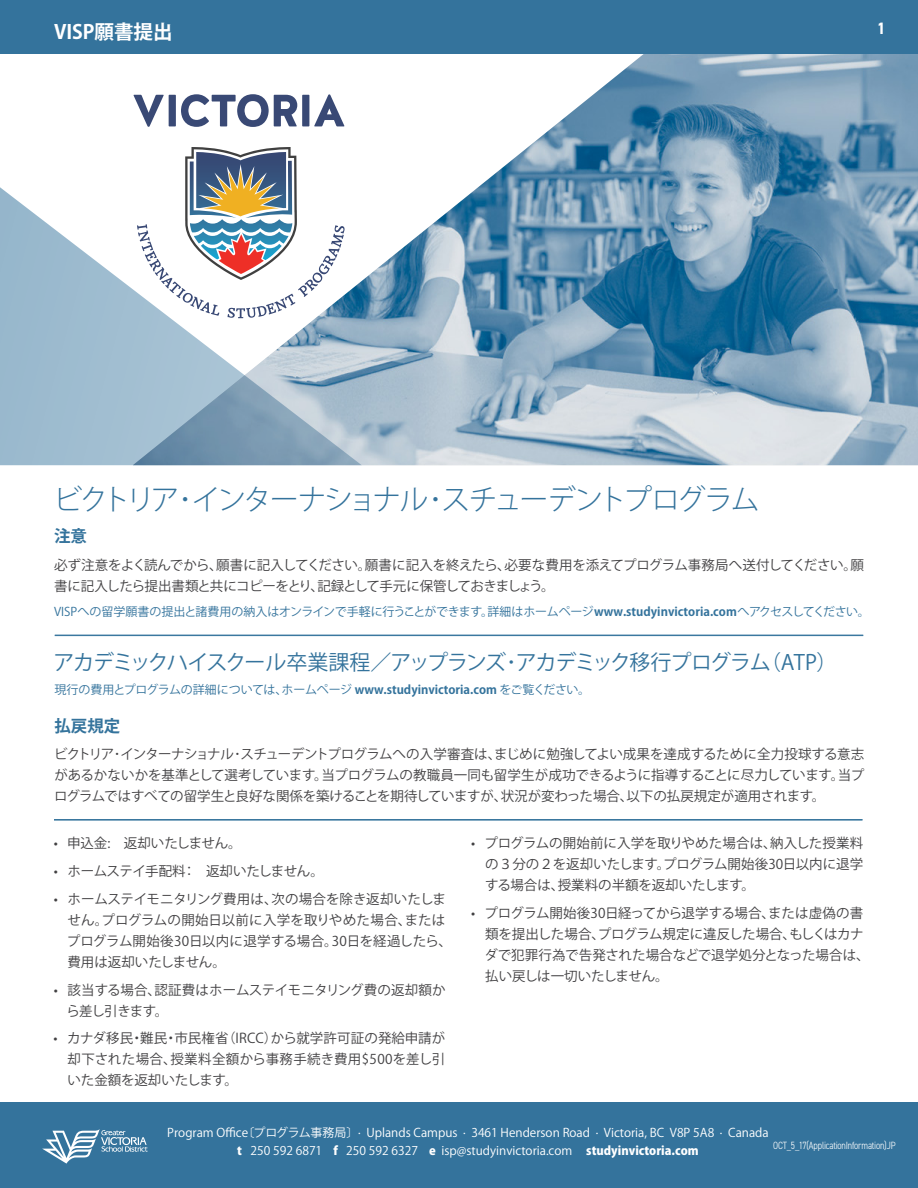
<style>
.page{position:relative;width:918px;height:1188px;background:#fff}
.page>*{position:absolute;margin:0;border:0;box-sizing:border-box;transform-origin:0 0}
.t1{font:300 28.5px "Koz Go Pro";letter-spacing:-.09em;color:#34739c}
.t2{font:21px "Koz Go Pro";letter-spacing:-.07em;color:#34739c}
.t3{font:700 19.5px "Koz Go Pro";color:#fff}
.t4{font:700 16.5px "Koz Go Pro";color:#34739c}
.t5{font:700 16.5px "DIN2014";color:#fff}
.t6{font:13.5px/21px "Koz Go Pro";letter-spacing:-.01em;color:#414042;text-align:justify}
.t7{font:13.5px/21px "Koz Go Pro";letter-spacing:-.03em;color:#414042}
.t8{font:12px/18px "Koz Go Pro";color:#fff;text-align:center}
.t9{font:12px "Koz Go Pro";letter-spacing:-.02em;color:#34739c}
.t10{font:300 condensed 10.5px "DIN2014";letter-spacing:-.02em;color:#fff}
.s1{font-weight:700}
.s2{font-weight:800}
</style>
<div class="page">
<div style="left:0;top:1103px;width:918px;height:85px;background:#34739c"></div>
<img style="left:133px;top:54px;width:785px;height:411px">
<svg style="left:0;top:177px;width:362px;height:288px;fill:#a0bdd0"></svg>
<hr style="left:55px;top:635px;width:808px;height:1px;background:#34739c">
<hr style="left:54px;top:819px;width:808px;height:1px;background:#34739c">
<hr style="left:54px;top:820px;width:808px;height:1px;background:#34739c">
<svg style="left:134px;top:95px;width:30px;height:32px"></svg>
<div style="left:169px;top:95px;width:7px;height:31px;background:#394975"></div>
<svg style="left:181px;top:94px;width:116px;height:33px"></svg>
<div style="left:302px;top:95px;width:7px;height:31px;background:#394975"></div>
<svg style="left:314px;top:94px;width:31px;height:32px"></svg>
<svg style="left:137px;top:147px;width:208px;height:171px"></svg>
<div style="left:0;top:0;width:918px;height:54px;background:#34739c"></div>
<svg style="left:42px;top:1129px;width:106px;height:35px"></svg>
<h3 class="t3" style="left:54px;top:19px;width:120px">VISP願書提出</h3>
<p class="t5" style="left:877px;top:18px;width:10px">1</p>
<h1 class="t1" style="left:54px;top:481px;width:707px">ビクトリア･インターナショナル･スチューデントプログラム</h1>
<p class="t4" style="left:54px;top:526px;width:34px">注意</p>
<p class="t7" style="left:54px;top:555px;width:812px">必ず注意をよく読んでから、願書に記入してください。願書に記入を終えたら、必要な費用を添えてプログラム事務局へ送付してください。願書に記入したら提出書類と共にコピーをとり、記録として手元に保管しておきましょう。</p>
<p class="t9" style="left:54px;top:604px;width:817px">VISPへの留学願書の提出と諸費用の納入はオンラインで手軽に行うことができます。詳細はホームページ <span class="s1">www.studyinvictoria.com</span> へアクセスしてください。</p>
<h2 class="t2" style="left:54px;top:649px;width:786px">アカデミックハイスクール卒業課程／アップランズ･アカデミック移行プログラム（ATP）</h2>
<p class="t9" style="left:54px;top:682px;width:537px">現行の費用とプログラムの詳細については、ホームページ <span class="s1">www.studyinvictoria.com</span> をご覧ください。</p>
<p class="t4" style="left:54px;top:715px;width:67px">払戻規定</p>
<p class="t6" style="left:54px;top:744px;width:812px">ビクトリア･インターナショナル･スチューデントプログラムへの入学審査は、まじめに勉強してよい成果を達成するために全力投球する意志があるかないかを基準として選考しています。当プログラムの教職員一同も留学生が成功できるように指導することに尽力しています。当プログラムではすべての留学生と良好な関係を築けることを期待していますが、状況が変わった場合、以下の払戻規定が適用されます。</p>
<p class="t6" style="left:54px;top:833px;width:190px">• 申込金: 返却いたしません。</p>
<p class="t7" style="left:54px;top:861px;width:271px">• ホームステイ手配料：　返却いたしません。</p>
<p class="t6" style="left:67px;top:889px;width:387px;text-align:left;text-indent:-13px">• ホームステイモニタリング費用は、次の場合を除き返却いたしません。プログラムの開始日以前に入学を取りやめた場合、またはプログラム開始後30日以内に退学する場合。30日を経過したら、費用は返却いたしません。</p>
<p class="t6" style="left:67px;top:980px;width:380px;text-indent:-13px">• 該当する場合、認証費はホームステイモニタリング費の返却額から差し引きます。</p>
<p class="t6" style="left:67px;top:1028px;width:379px;text-indent:-14px">• カナダ移民・難民・市民権省（IRCC）から就学許可証の発給申請が却下された場合、授業料全額から事務手続き費用$500を差し引いた金額を返却いたします。</p>
<p class="t6" style="left:485px;top:833px;width:380px;text-indent:-14px">• プログラムの開始前に入学を取りやめた場合は、納入した授業料の３分の２を返却いたします。プログラム開始後30日以内に退学する場合は、授業料の半額を返却いたします。</p>
<p class="t6" style="left:485px;top:903px;width:387px;text-align:left;text-indent:-14px">• プログラム開始後30日経ってから退学する場合、または虚偽の書類を提出した場合、プログラム規定に違反した場合、もしくはカナダで犯罪行為で告発された場合などで退学処分となった場合は、払い戻しは一切いたしません。</p>
<p class="t8" style="left:167px;top:1124px;width:603px">Program Office〔プログラム事務局〕· Uplands Campus · 3461 Henderson Road · Victoria, BC V8P 5A8 · Canada <span class="s2">t</span> 250 592 6871 <span class="s2">f</span> 250 592 6327 <span class="s2">e</span> isp@studyinvictoria.com <span class="s2">studyinvictoria.com</span></p>
<p class="t10" style="left:773px;top:1139px;width:124px">OCT_5_17(ApplicationInformation)JP</p>
</div>
